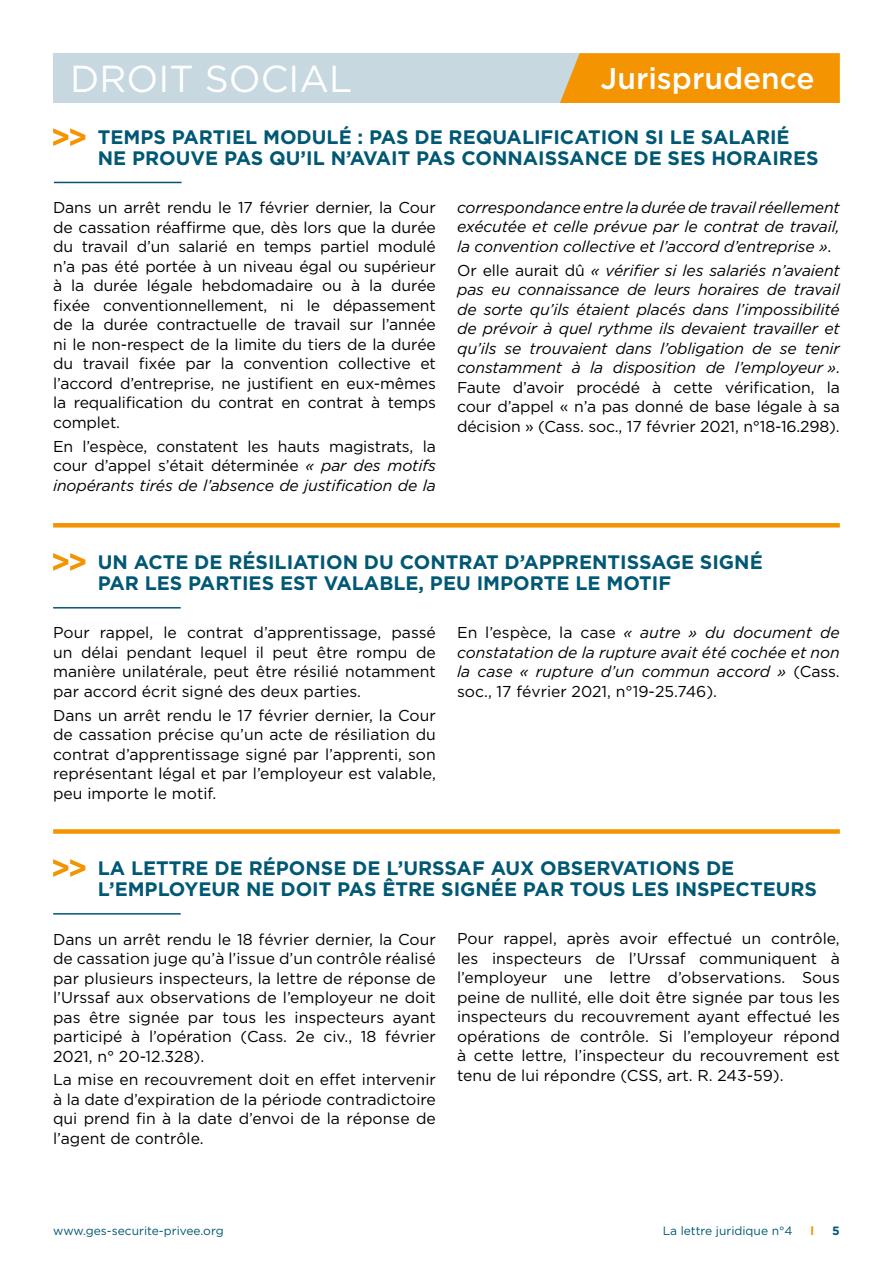
<style>
.page{position:relative;width:893px;height:1263px;background:#fff}
.page>*{position:absolute;margin:0;border:0;box-sizing:border-box;transform-origin:0 0}
.t1{font:37.5px "Gotham";color:#fff}
.t2{font:500 30px "Gotham";color:#fff}
.t3{font:700 19.5px/21px "Gotham";color:#005875}
.t4{font:15.75px/19.5px "Gotham";color:#000;text-align:justify}
.t5{font:italic 15.75px/19.5px "Gotham";letter-spacing:-.01em;color:#000;text-align:justify}
.t6{font:12px "Gotham";color:#005875}
.t7{font:700 12px "Gotham";color:#f39400}
.t8{font:700 12px "Gotham";color:#005875}
.s1{font-style:italic}
.s2{font-style:normal}
</style>
<div class="page">
<hr style="left:54px;top:182px;width:128px;height:1px;background:#005875">
<div style="left:53px;top:53px;width:530px;height:50px;background:#c7d8e1"></div>
<div style="left:560px;top:53px;width:280px;height:50px;background:#f39400"></div>
<svg style="left:53px;top:128px;width:32px;height:18px"></svg>
<hr style="left:53px;top:607px;width:128px;height:1px;background:#005875">
<hr style="left:53px;top:913px;width:128px;height:2px;background:#005875">
<svg style="left:53px;top:523px;width:787px;height:4px;background:#f39503"></svg>
<div style="left:53px;top:829px;width:787px;height:5px;background:#f39400"></div>
<svg style="left:53px;top:553px;width:32px;height:18px"></svg>
<svg style="left:53px;top:859px;width:32px;height:18px"></svg>
<h1 class="t1" style="left:70px;top:58px;width:284px">DROIT SOCIAL</h1>
<h2 class="t2" style="left:601px;top:61px;width:216px">Jurisprudence</h2>
<p class="t3" style="left:98px;top:126px;width:722px">TEMPS PARTIEL MODULÉ : PAS DE REQUALIFICATION SI LE SALARIÉ<br>NE PROUVE PAS QU’IL N’AVAIT PAS CONNAISSANCE DE SES HORAIRES</p>
<p class="t4" style="left:53px;top:198px;width:384px">Dans un arrêt rendu le 17 février dernier, la Cour de cassation réaffirme que, dès lors que la durée du travail d’un salarié en temps partiel modulé n’a pas été portée à un niveau égal ou supérieur à la durée légale hebdomadaire ou à la durée fixée conventionnellement, ni le dépassement de la durée contractuelle de travail sur l’année ni le non-respect de la limite du tiers de la durée du travail fixée par la convention collective et l’accord d’entreprise, ne justifient en eux-mêmes la requalification du contrat en contrat à temps complet.</p>
<p class="t4" style="left:53px;top:436px;width:384px">En l’espèce, constatent les hauts magistrats, la cour d’appel s’était déterminée <span class="s1">« par des motifs inopérants tirés de l’absence de justification de la</span></p>
<p class="t5" style="left:457px;top:197px;width:384px">correspondance entre la durée de travail réellement exécutée et celle prévue par le contrat de travail, la convention collective et l’accord d’entreprise »<span class="s2">.</span></p>
<p class="t5" style="left:457px;top:260px;width:384px"><span class="s2">Or elle aurait dû</span> « vérifier si les salariés n’avaient pas eu connaissance de leurs horaires de travail de sorte qu’ils étaient placés dans l’impossibilité de prévoir à quel rythme ils devaient travailler et qu’ils se trouvaient dans l’obligation de se tenir constamment à la disposition de l’employeur »<span class="s2">.<br>Faute d’avoir procédé à cette vérification, la cour d’appel « n’a pas donné de base légale à sa décision » (Cass. soc., 17 février 2021, n°18-16.298).</span></p>
<p class="t3" style="left:98px;top:551px;width:666px">UN ACTE DE RÉSILIATION DU CONTRAT D’APPRENTISSAGE SIGNÉ<br>PAR LES PARTIES EST VALABLE, PEU IMPORTE LE MOTIF</p>
<p class="t4" style="left:53px;top:623px;width:384px">Pour rappel, le contrat d’apprentissage, passé un délai pendant lequel il peut être rompu de manière unilatérale, peut être résilié notamment par accord écrit signé des deux parties.</p>
<p class="t4" style="left:53px;top:705px;width:384px">Dans un arrêt rendu le 17 février dernier, la Cour de cassation précise qu’un acte de résiliation du contrat d’apprentissage signé par l’apprenti, son représentant légal et par l’employeur est valable, peu importe le motif.</p>
<p class="t5" style="left:457px;top:623px;width:384px"><span class="s2">En l’espèce, la case</span> « autre » du document de constatation de la rupture avait été cochée et non la case « rupture d’un commun accord » <span class="s2">(Cass. soc., 17 février 2021, n°19-25.746).</span></p>
<p class="t3" style="left:98px;top:857px;width:721px">LA LETTRE DE RÉPONSE DE L’URSSAF AUX OBSERVATIONS DE<br>L’EMPLOYEUR NE DOIT PAS ÊTRE SIGNÉE PAR TOUS LES INSPECTEURS</p>
<p class="t4" style="left:53px;top:929px;width:384px">Dans un arrêt rendu le 18 février dernier, la Cour de cassation juge qu’à l’issue d’un contrôle réalisé par plusieurs inspecteurs, la lettre de réponse de l’Urssaf aux observations de l’employeur ne doit pas être signée par tous les inspecteurs ayant participé à l’opération (Cass. 2e civ., 18 février 2021, n° 20-12.328).</p>
<p class="t4" style="left:53px;top:1070px;width:384px">La mise en recouvrement doit en effet intervenir à la date d’expiration de la période contradictoire qui prend fin à la date d’envoi de la réponse de l’agent de contrôle.</p>
<p class="t4" style="left:457px;top:929px;width:384px">Pour rappel, après avoir effectué un contrôle, les inspecteurs de l’Urssaf communiquent à l’employeur une lettre d’observations. Sous peine de nullité, elle doit être signée par tous les inspecteurs du recouvrement ayant effectué les opérations de contrôle. Si l’employeur répond à cette lettre, l’inspecteur du recouvrement est tenu de lui répondre (CSS, art. R. 243-59).</p>
<p class="t6" style="left:53px;top:1224px;width:172px">www.ges-securite-privee.org</p>
<p class="t6" style="left:663px;top:1224px;width:131px">La lettre juridique n°4</p>
<p class="t7" style="left:811px;top:1223px;width:5px">l</p>
<p class="t8" style="left:832px;top:1223px;width:9px">5</p>
</div>
